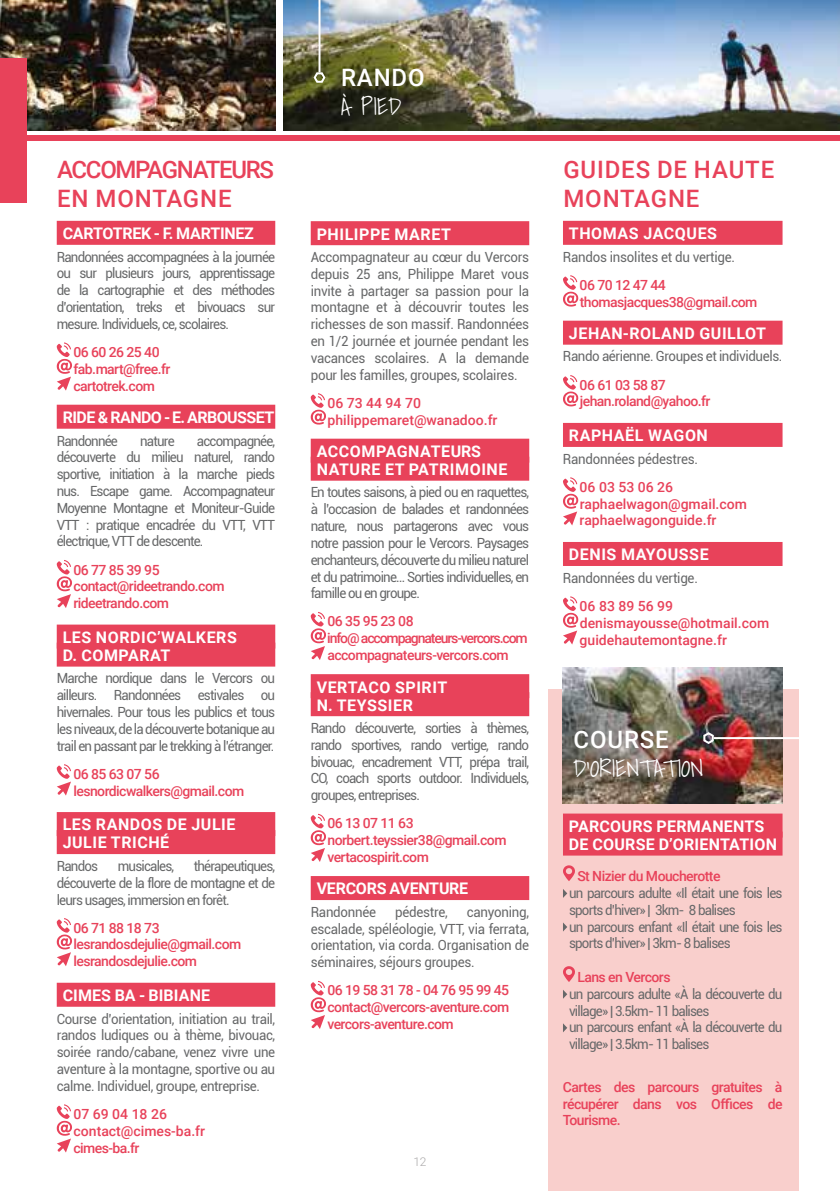
<style>
.page{position:relative;width:840px;height:1191px;background:#fff}
.page>*{position:absolute;margin:0;border:0;box-sizing:border-box;transform-origin:0 0}
.t1{font:500 24px/28.8px "Roboto";letter-spacing:-.055em;color:#e8425a}
.t2{font:500 24px/28.8px "Roboto";letter-spacing:.025em;color:#e8425a}
.t3{font:300 24px "Shadows Into";color:#fff}
.t4{font:500 24px "Roboto";letter-spacing:.035em;color:#fff}
.t5{font:700 16px/18px "Roboto";letter-spacing:.035em;color:#fff}
.t6{font:700 16px/18px "Roboto";letter-spacing:.015em;color:#fff}
.t7{font:700 16px "Roboto";letter-spacing:-.015em;color:#fff}
.t8{font:700 16px "Roboto";letter-spacing:-.035em;color:#fff}
.t9{font:700 16px "Roboto";letter-spacing:.005em;color:#fff}
.t10{font:14px/16.8px "Roboto";letter-spacing:-.06em;color:#676869;text-align:justify;scale:.95 1}
.t11{font:500 14px/16.8px "Roboto";letter-spacing:-.04em;color:#e8425a}
.t12{font:500 14px/16.8px "Roboto";color:#e8425a}
.t13{font:14px "Roboto";letter-spacing:-.02em;color:#676869;scale:.95 1}
.t14{font:14px "Roboto";letter-spacing:-.03em;color:#676869;scale:.95 1}
.t15{font:300 12px "Roboto";color:#acaaab}
</style>
<div class="page">
<div style="left:547px;top:689px;width:251px;height:502px;background:#f9cfcc"></div>
<img style="left:283px;top:0;width:556px;height:130px">
<img style="left:562px;top:667px;width:220px;height:137px">
<svg style="left:702px;top:731px;width:13px;height:14px"></svg>
<hr style="left:713px;top:737px;width:126px;height:2px;background:#fff">
<svg style="left:312px;top:71px;width:14px;height:13px"></svg>
<hr style="left:318px;top:0;width:2px;height:72px;background:#fff">
<div style="left:57px;top:221px;width:218px;height:24px;background:#e8425a"></div>
<div style="left:57px;top:405px;width:218px;height:24px;background:#e8425a"></div>
<div style="left:57px;top:624px;width:218px;height:24px;background:#e8425a"></div>
<div style="left:57px;top:642px;width:218px;height:24px;background:#e8425a"></div>
<div style="left:57px;top:812px;width:218px;height:24px;background:#e8425a"></div>
<div style="left:57px;top:830px;width:218px;height:24px;background:#e8425a"></div>
<div style="left:57px;top:982px;width:218px;height:24px;background:#e8425a"></div>
<svg style="left:57px;top:342px;width:15px;height:48px"></svg>
<svg style="left:57px;top:560px;width:15px;height:48px"></svg>
<svg style="left:57px;top:764px;width:14px;height:31px"></svg>
<svg style="left:57px;top:918px;width:15px;height:48px"></svg>
<svg style="left:57px;top:1104px;width:15px;height:48px"></svg>
<div style="left:310px;top:221px;width:219px;height:24px;background:#e8425a"></div>
<div style="left:310px;top:439px;width:219px;height:24px;background:#e8425a"></div>
<div style="left:310px;top:457px;width:219px;height:24px;background:#e8425a"></div>
<div style="left:310px;top:674px;width:219px;height:24px;background:#e8425a"></div>
<div style="left:310px;top:692px;width:219px;height:24px;background:#e8425a"></div>
<div style="left:310px;top:876px;width:219px;height:24px;background:#e8425a"></div>
<svg style="left:310px;top:393px;width:16px;height:32px"></svg>
<svg style="left:310px;top:612px;width:16px;height:48px"></svg>
<svg style="left:310px;top:813px;width:16px;height:49px"></svg>
<svg style="left:310px;top:980px;width:16px;height:49px"></svg>
<div style="left:562px;top:221px;width:220px;height:24px;background:#e8425a"></div>
<div style="left:562px;top:321px;width:220px;height:24px;background:#e8425a"></div>
<div style="left:562px;top:423px;width:220px;height:24px;background:#e8425a"></div>
<div style="left:562px;top:542px;width:220px;height:24px;background:#e8425a"></div>
<svg style="left:563px;top:275px;width:15px;height:32px"></svg>
<svg style="left:563px;top:375px;width:15px;height:31px"></svg>
<svg style="left:563px;top:477px;width:15px;height:48px"></svg>
<svg style="left:563px;top:596px;width:15px;height:48px"></svg>
<div style="left:562px;top:813px;width:220px;height:24px;background:#e8425a"></div>
<div style="left:562px;top:831px;width:220px;height:24px;background:#e8425a"></div>
<svg style="left:563px;top:865px;width:11px;height:16px"></svg>
<svg style="left:563px;top:889px;width:4px;height:9px"></svg>
<svg style="left:563px;top:922px;width:4px;height:9px"></svg>
<svg style="left:563px;top:966px;width:11px;height:16px"></svg>
<svg style="left:563px;top:990px;width:4px;height:8px"></svg>
<svg style="left:563px;top:1023px;width:4px;height:9px"></svg>
<img style="left:0;top:0;width:275px;height:130px">
<div style="left:0;top:135px;width:839px;height:6px;background:#e8425a"></div>
<div style="left:0;top:58px;width:26px;height:145px;background:#e8425a"></div>
<h1 class="t1" style="left:57px;top:154px;width:218px">ACCOMPAGNATEURS<br>EN MONTAGNE</h1>
<p class="t7" style="left:63px;top:222px;width:193px">CARTOTREK - F. MARTINEZ</p>
<p class="t10" style="left:57px;top:248px;width:231px">Randonnées accompagnées à la journée ou sur plusieurs jours, apprentissage de la cartographie et des méthodes d’orientation, treks et bivouacs sur mesure. Individuels, ce, scolaires.</p>
<p class="t11" style="left:73px;top:343px;width:98px">06 60 26 25 40 fab.mart@free.fr cartotrek.com</p>
<p class="t8" style="left:63px;top:406px;width:213px">RIDE &amp; RANDO - E. ARBOUSSET</p>
<p class="t10" style="left:57px;top:431px;width:66px">Randonnée</p>
<p class="t10" style="left:140px;top:431px;width:38px">nature</p>
<p class="t10" style="left:57px;top:431px;width:231px;text-indent:140px">accompagnée, découverte du milieu naturel, rando sportive, initiation à la marche pieds nus. Escape game. Accompagnateur Moyenne Montagne et Moniteur-Guide VTT : pratique encadrée du VTT, VTT électrique, VTT de descente.</p>
<p class="t11" style="left:73px;top:560px;width:153px">06 77 85 39 95 contact@rideetrando.com rideetrando.com</p>
<p class="t5" style="left:63px;top:627px;width:175px">LES NORDIC’WALKERS<br>D. COMPARAT</p>
<p class="t10" style="left:57px;top:669px;width:231px">Marche nordique dans le Vercors ou ailleurs. Randonnées estivales ou hivernales. Pour tous les publics et tous les niveaux, de la découverte botanique au trail en passant par le trekking à l’étranger.</p>
<p class="t11" style="left:73px;top:765px;width:172px">06 85 63 07 56 lesnordicwalkers@gmail.com</p>
<p class="t5" style="left:63px;top:815px;width:174px">LES RANDOS DE JULIE<br>JULIE TRICHÉ</p>
<p class="t10" style="left:57px;top:857px;width:45px">Randos</p>
<p class="t10" style="left:118px;top:857px;width:61px">musicales,</p>
<p class="t10" style="left:57px;top:857px;width:231px;text-indent:137px">thérapeutiques, découverte de la flore de montagne et de leurs usages, immersion en forêt.</p>
<p class="t11" style="left:73px;top:918px;width:169px">06 71 88 18 73 lesrandosdejulie@gmail.com lesrandosdejulie.com</p>
<p class="t9" style="left:63px;top:984px;width:149px">CIMES BA - BIBIANE</p>
<p class="t10" style="left:57px;top:1009px;width:231px">Course d’orientation, initiation au trail, randos ludiques ou à thème, bivouac, soirée rando/cabane, venez vivre une aventure à la montagne, sportive ou au calme. Individuel, groupe, entreprise.</p>
<p class="t12" style="left:73px;top:1105px;width:133px">07 69 04 18 26 contact@cimes-ba.fr cimes-ba.fr</p>
<h1 class="t4" style="left:341px;top:61px;width:85px">RANDO</h1>
<h1 class="t3" style="left:340px;top:87px;width:62px">À PIED</h1>
<p class="t5" style="left:316px;top:224px;width:136px">PHILIPPE MARET</p>
<p class="t10" style="left:310px;top:248px;width:231px">Accompagnateur au cœur du Vercors depuis 25 ans, Philippe Maret vous invite à partager sa passion pour la montagne et à découvrir toutes les richesses de son massif. Randonnées en 1/2 journée et journée pendant les vacances scolaires. A la demande pour les familles, groupes, scolaires.</p>
<p class="t12" style="left:327px;top:394px;width:172px">06 73 44 94 70 philippemaret@wanadoo.fr</p>
<p class="t5" style="left:316px;top:442px;width:192px">ACCOMPAGNATEURS<br>NATURE ET PATRIMOINE</p>
<p class="t10" style="left:310px;top:483px;width:231px">En toutes saisons, à pied ou en raquettes, à l’occasion de balades et randonnées nature, nous partagerons avec vous notre passion pour le Vercors. Paysages enchanteurs, découverte du milieu naturel et du patrimoine… Sorties individuelles, en famille ou en groupe.</p>
<p class="t11" style="left:327px;top:612px;width:202px">06 35 95 23 08<br>info@ accompagnateurs-vercors.com accompagnateurs-vercors.com</p>
<p class="t5" style="left:316px;top:677px;width:132px">VERTACO SPIRIT<br>N. TEYSSIER</p>
<p class="t10" style="left:310px;top:719px;width:231px">Rando découverte, sorties à thèmes, rando sportives, rando vertige, rando bivouac, encadrement VTT, prépa trail, CO, coach sports outdoor. Individuels, groupes, entreprises.</p>
<p class="t11" style="left:327px;top:814px;width:180px">06 13 07 11 63 norbert.teyssier38@gmail.com vertacospirit.com</p>
<p class="t7" style="left:316px;top:877px;width:153px">VERCORS AVENTURE</p>
<p class="t13" style="left:310px;top:902px;width:70px">Randonnée</p>
<p class="t13" style="left:395px;top:902px;width:57px">pédestre,</p>
<p class="t10" style="left:310px;top:903px;width:231px;text-indent:156px">canyoning, escalade, spéléologie, VTT, via ferrata, orientation, via corda. Organisation de séminaires, séjours groupes.</p>
<p class="t11" style="left:327px;top:981px;width:183px;text-align:justify">06 19 58 31 78 - 04 76 95 99 45 contact@vercors-aventure.com vercors-aventure.com</p>
<p class="t15" style="left:413px;top:1153px;width:15px">12</p>
<h1 class="t2" style="left:563px;top:154px;width:212px">GUIDES DE HAUTE<br>MONTAGNE</h1>
<p class="t5" style="left:568px;top:224px;width:150px">THOMAS JACQUES</p>
<p class="t13" style="left:562px;top:247px;width:182px">Randos insolites et du vertige.</p>
<p class="t11" style="left:579px;top:276px;width:179px">06 70 12 47 44 thomasjacques38@gmail.com</p>
<p class="t5" style="left:568px;top:324px;width:198px">JEHAN-ROLAND GUILLOT</p>
<p class="t14" style="left:562px;top:347px;width:232px">Rando aérienne. Groupes et individuels.</p>
<p class="t11" style="left:579px;top:376px;width:132px">06 61 03 58 87 jehan.roland@yahoo.fr</p>
<p class="t5" style="left:568px;top:426px;width:140px">RAPHAËL WAGON</p>
<p class="t13" style="left:562px;top:449px;width:143px">Randonnées pédestres.</p>
<p class="t12" style="left:579px;top:478px;width:169px">06 03 53 06 26 raphaelwagon@gmail.com raphaelwagonguide.fr</p>
<p class="t5" style="left:568px;top:545px;width:141px">DENIS MAYOUSSE</p>
<p class="t13" style="left:562px;top:568px;width:143px">Randonnées du vertige.</p>
<p class="t12" style="left:579px;top:597px;width:191px">06 83 89 56 99 denismayousse@hotmail.com guidehautemontagne.fr</p>
<h1 class="t4" style="left:573px;top:722px;width:97px">COURSE</h1>
<h1 class="t3" style="left:573px;top:748px;width:131px">D’ORIENTATION</h1>
<p class="t6" style="left:568px;top:816px;width:209px">PARCOURS PERMANENTS<br>DE COURSE D’ORIENTATION</p>
<p class="t11" style="left:577px;top:867px;width:145px">St Nizier du Moucherotte</p>
<p class="t10" style="left:568px;top:884px;width:226px;text-align:left">un parcours adulte «Il était une fois les sports d’hiver» | 3km- 8 balises<br>un parcours enfant «Il était une fois les sports d’hiver» | 3km- 8 balises</p>
<p class="t11" style="left:577px;top:968px;width:95px">Lans en Vercors</p>
<p class="t10" style="left:568px;top:985px;width:226px;text-align:left">un parcours adulte «À la découverte du village» | 3.5km- 11 balises<br>un parcours enfant «À la découverte du village» | 3.5km- 11 balises</p>
<p class="t11" style="left:562px;top:1077px;width:221px;text-align:justify">Cartes des parcours gratuites à récupérer dans vos Offices de Tourisme.</p>
</div>
